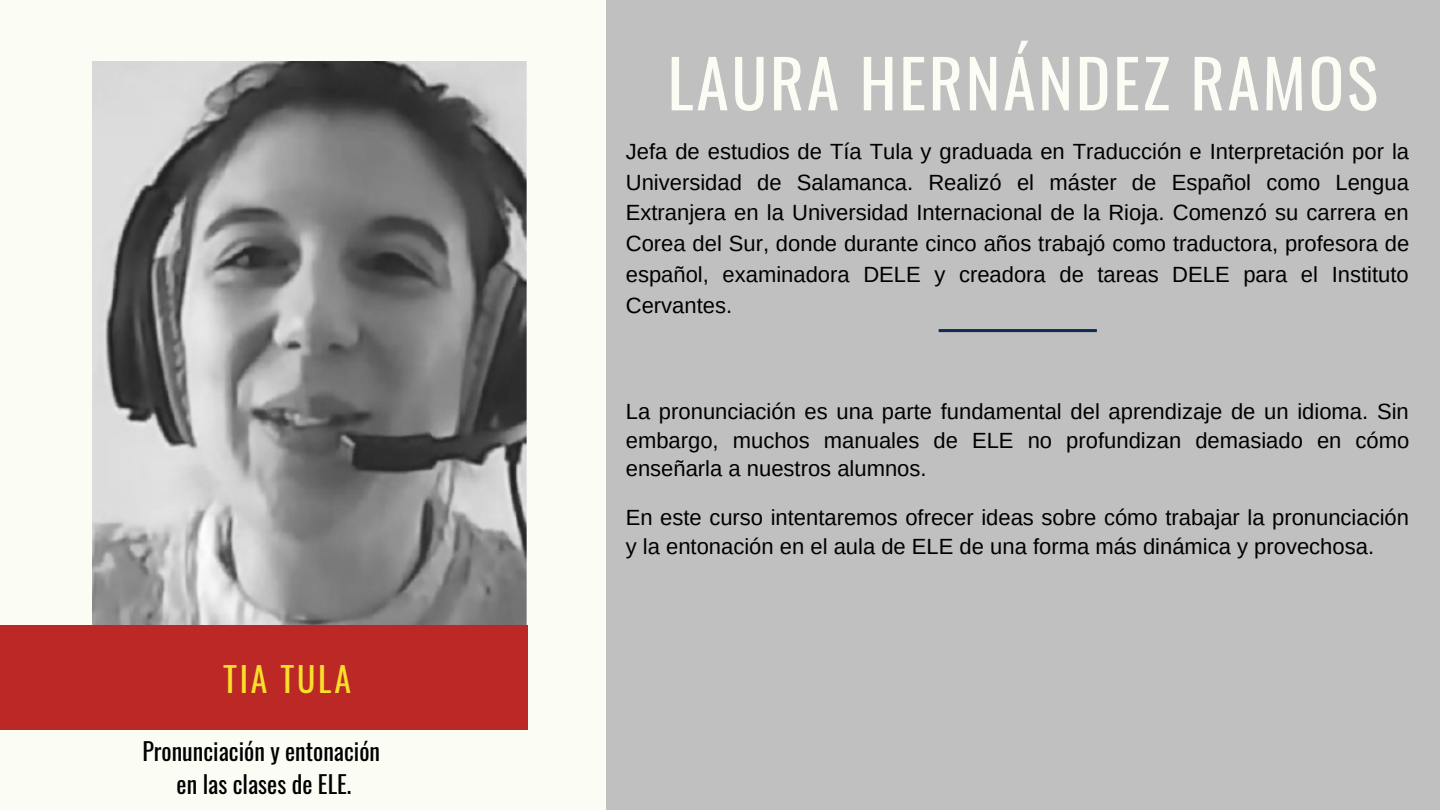
<style>
.page{position:relative;width:1440px;height:810px;background:#c1c0c1}
.page>*{position:absolute;margin:0;border:0;box-sizing:border-box;transform-origin:0 0}
.t1{font:66px "Oswald";letter-spacing:.04em;color:#fbfdf4}
.t2{font:33.8px "Oswald";letter-spacing:.08em;color:#f8df2c}
.t3{font:23.9px "Oswald";color:#000}
.t4{font:22px/30.8px "Arimo";color:#000;text-align:justify}
</style>
<div class="page">
<div style="left:0;top:0;width:606px;height:810px;background:#fbfdf4"></div>
<div style="left:0;top:625px;width:528px;height:104px;background:#bc2826"></div>
<svg style="left:939px;top:329px;width:158px;height:3px"></svg>
<img style="left:93px;top:62px;width:434px;height:562px">
<p class="t2" style="left:223px;top:653px;width:129px">TIA TULA</p>
<p class="t3" style="left:142px;top:733px;width:239px">Pronunciación y entonación</p>
<p class="t3" style="left:177px;top:766px;width:176px">en las clases de ELE.</p>
<p class="t1" style="left:667px;top:32px;width:712px">LAURA HERNÁNDEZ RAMOS</p>
<p class="t4" style="left:626px;top:136px;width:785px">Jefa de estudios de Tía Tula y graduada en Traducción e Interpretación por la Universidad de Salamanca. Realizó el máster de Español como Lengua Extranjera en la Universidad Internacional de la Rioja. Comenzó su carrera en Corea del Sur, donde durante cinco años trabajó como traductora, profesora de español, examinadora DELE y creadora de tareas DELE para el Instituto Cervantes.</p>
<p class="t4" style="left:626px;top:398px;width:785px;line-height:28.5px">La pronunciación es una parte fundamental del aprendizaje de un idioma. Sin embargo, muchos manuales de ELE no profundizan demasiado en cómo enseñarla a nuestros alumnos.</p>
<p class="t4" style="left:626px;top:503px;width:785px;line-height:28.5px">En este curso intentaremos ofrecer ideas sobre cómo trabajar la pronunciación y la entonación en el aula de ELE de una forma más dinámica y provechosa.</p>
</div>
